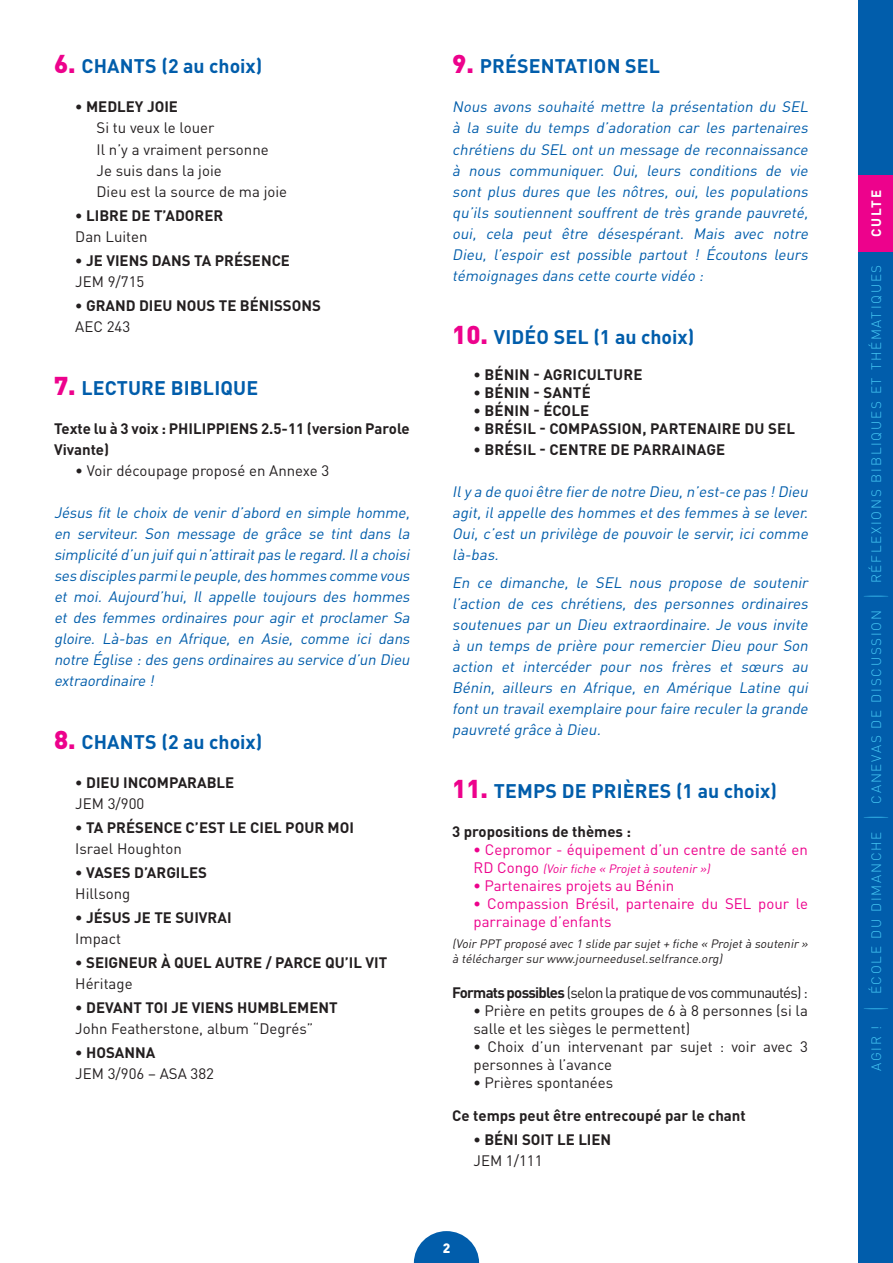
<style>
.page{position:relative;width:893px;height:1263px;background:#fff}
.page>*{position:absolute;margin:0;border:0;box-sizing:border-box;transform-origin:0 0}
.t1{font:700 19.5px "DIN Pro";letter-spacing:.01em;color:#015dab}
.t2{font:italic 15px/21px "DIN Pro";color:#015dab;text-align:justify}
.t3{font:700 15px/21px "DIN Pro";color:#231f20}
.t4{font:15px/21px "DIN Pro";color:#231f20}
.t5{font:15px/18px "DIN Pro";color:#ed028c}
.t6{font:15px "DIN Pro";letter-spacing:-.05em;color:#231f20}
.t7{font:300 13.5px "DIN Pro";letter-spacing:.13em;color:#45c8f4}
.t8{font:700 13.5px "DIN Pro";letter-spacing:.13em;color:#fff}
.t9{font:900 13.5px "DIN Pro";color:#fff}
.t10{font:italic 12px/15px "DIN Pro";color:#231f20}
.t11{font:italic 12px "DIN Pro";color:#ed028c}
.s1{font-weight:900;font-size:25.5px;color:#ed028c}
.s2{font-weight:700}
.s3{font-style:normal;font-size:15px}
</style>
<div class="page">
<div style="left:859px;top:0;width:34px;height:1263px;background:#015dab"></div>
<div style="left:859px;top:175px;width:34px;height:77px;background:#ed028c"></div>
<svg style="left:864px;top:1008px;width:24px;height:1px"></svg>
<svg style="left:864px;top:817px;width:24px;height:1px"></svg>
<hr style="left:863px;top:595px;width:25px;height:2px;background:#2aa2db;border-radius:50%">
<svg style="left:414px;top:1231px;width:65px;height:32px"></svg>
<h1 class="t1" style="left:54px;top:53px;width:210px"><span class="s1">6.</span> CHANTS (2 AU CHOIX)</h1>
<p class="t3" style="left:75px;top:96px;width:104px">• MEDLEY JOI E</p>
<p class="t4" style="left:97px;top:117px;width:192px">Si tu veux le louer<br>Il n’y a vraiment personne<br>Je suis dans la joie<br>Dieu est la source de ma joie</p>
<p class="t3" style="left:75px;top:204px;width:148px">• LIBRE DE T’ADORER</p>
<p class="t4" style="left:75px;top:225px;width:74px">Dan Luiten</p>
<p class="t3" style="left:75px;top:249px;width:216px">• JE VI ENS DANS TA PRÉSENCE</p>
<p class="t4" style="left:75px;top:270px;width:71px">JEM 9/715</p>
<p class="t3" style="left:75px;top:294px;width:247px">• GRAND DI EU NOUS TE BÉNISSONS</p>
<p class="t4" style="left:75px;top:315px;width:56px">AEC 243</p>
<h1 class="t1" style="left:54px;top:374px;width:180px"><span class="s1">7.</span> LECTURE BIBLIQUE</h1>
<p class="t3" style="left:54px;top:417px;width:357px">TEXTE LU À 3 VOIX : PHI LI PPI ENS 2.5-11 (VERSION PAROLE<br>VIVANTE)</p>
<p class="t4" style="left:75px;top:459px;width:256px">• Voir découpage proposé en Annexe 3</p>
<p class="t2" style="left:54px;top:501px;width:361px">Jésus fit le choix de venir d’abord en simple homme, en serviteur. Son message de grâce se tint dans la simplicité d’un juifquin’attiraitpas le regard.Ila choisi ses disciples parmile peuple,des hommes comme vous et moi. Aujourd’hui, Il appelle toujours des hommes et des femmes ordinaires pour agir et proclamer Sa gloire. Là-bas en Afrique, en Asie, comme ici dans notre Église :des gens ordinaires au service d’un Dieu extraordinaire !</p>
<h1 class="t1" style="left:54px;top:728px;width:210px"><span class="s1">8.</span> CHANTS (2 AU CHOIX)</h1>
<p class="t3" style="left:75px;top:771px;width:160px">• DI EU I NCOMPARABLE</p>
<p class="t4" style="left:75px;top:792px;width:71px">JEM 3/900</p>
<p class="t3" style="left:75px;top:816px;width:278px">• TA PRÉSENCE C’EST LE CI EL POUR MOI</p>
<p class="t4" style="left:75px;top:837px;width:108px">Israel Houghton</p>
<p class="t3" style="left:75px;top:861px;width:133px">• VASES D’ARGI LES</p>
<p class="t4" style="left:75px;top:882px;width:57px">Hillsong</p>
<p class="t3" style="left:75px;top:906px;width:155px">• JÉSUS JE TE SUIVRAI</p>
<p class="t4" style="left:75px;top:927px;width:47px">Impact</p>
<p class="t3" style="left:75px;top:951px;width:306px">• SEIGNEUR À QUEL AUTRE / PARCE QU’I L VIT</p>
<p class="t4" style="left:75px;top:972px;width:59px">Héritage</p>
<p class="t3" style="left:75px;top:996px;width:263px">• DEVANT TOI JE VI ENS HUMBLEMENT</p>
<p class="t4" style="left:75px;top:1017px;width:240px">John Featherstone, album “Degrés”</p>
<p class="t3" style="left:75px;top:1041px;width:82px">• H OSANNA</p>
<p class="t4" style="left:75px;top:1062px;width:140px">JEM 3/906 – ASA 382</p>
<h1 class="t1" style="left:452px;top:53px;width:78px"><span class="s1">9.</span> PRÉSEN</h1>
<h1 class="t1" style="left:555px;top:53px;width:107px">TATION SEL</h1>
<p class="t2" style="left:452px;top:96px;width:361px">Nous avons souhaité mettre la présentation du SEL à la suite du temps d’adoration car les partenaires chrétiens du SEL ont un message de reconnaissance à nous communiquer. Oui, leurs conditions de vie sont plus dures que les nôtres, oui, les populations qu’ils soutiennent souffrent de très grande pauvreté, oui, cela peut être désespérant. Mais avec notre Dieu, l’espoir est possible partout ! Écoutons leurs témoignages dans cette courte vidéo :</p>
<h1 class="t1" style="left:452px;top:323px;width:114px"><span class="s1">10.</span> VIDÉO SEL</h1>
<h1 class="t1" style="left:593px;top:323px;width:103px">(1 AU CHOIX)</h1>
<p class="t3" style="left:473px;top:363px;width:168px">• BÉNIN - AGRICULTURE</p>
<p class="t3" style="left:473px;top:381px;width:81px">• BÉNIN - SAN</p>
<p class="t3" style="left:573px;top:381px;width:19px">TÉ</p>
<p class="t3" style="left:473px;top:399px;width:89px">• BÉNIN - ÉCOLE</p>
<p class="t3" style="left:473px;top:417px;width:96px">• BRÉSIL - COMPASS</p>
<p class="t3" style="left:617px;top:417px;width:81px">ION , PARTENA</p>
<p class="t3" style="left:717px;top:417px;width:61px">IRE DU SEL</p>
<p class="t3" style="left:473px;top:438px;width:87px">• BRÉSIL - CEN</p>
<p class="t3" style="left:579px;top:438px;width:118px">TRE DE PARRAINAGE</p>
<p class="t2" style="left:452px;top:480px;width:361px">Ily a de quoiêtre fier de notre Dieu,n’est-ce pas !Dieu agit,ilappelle des hommes etdes femmes à se lever.<br>Oui, c’est un privilège de pouvoir le servir, ici comme là-bas.</p>
<p class="t2" style="left:452px;top:571px;width:361px">En ce dimanche, le SEL nous propose de soutenir l’action de ces chrétiens, des personnes ordinaires soutenues par un Dieu extraordinaire. Je vous invite à un temps de prière pour remercier Dieu pour Son action et intercéder pour nos frères et sœurs au Bénin, ailleurs en Afrique, en Amérique Latine qui fontun travailexemplaire pour faire reculer la grande pauvreté grâce à Dieu.</p>
<h1 class="t1" style="left:452px;top:778px;width:67px"><span class="s1">11.</span> TEMPS</h1>
<h1 class="t1" style="left:562px;top:778px;width:217px">DE PRIÈRES (1 AU CHOIX)</h1>
<p class="t3" style="left:452px;top:820px;width:180px">3 PROPOSITIONS DE THÈMES :</p>
<p class="t5" style="left:473px;top:840px;width:336px"><span class="s2">•</span> Cepromor - équipement d’un centre de santé en</p>
<p class="t11" style="left:473px;top:860px;width:241px"><span class="s3">R D C o n g o</span> (Voir fiche « Projetà soutenir »)</p>
<p class="t5" style="left:473px;top:876px;width:202px"><span class="s2">•</span> Partenaires projets au Bénin</p>
<p class="t5" style="left:473px;top:894px;width:336px"><span class="s2">•</span> Compassion Brésil, partenaire du SEL pour le parrainage d’enfants</p>
<p class="t10" style="left:452px;top:936px;width:360px">(Voir PPT proposé avec 1 slide par sujet+ fiche « Projetà soutenir » à télécharger sur www.journeedusel.selfrance.org)</p>
<p class="t6" style="left:452px;top:982px;width:357px"><span class="s2">FORMATS POSSIBLES</span> (selon la pratique de vos communautés) :</p>
<p class="t4" style="left:473px;top:1000px;width:336px;line-height:18px"><span class="s2">•</span> Prière en petits groupes de 6 à 8 personnes (si la salle et les sièges le permettent)</p>
<p class="t4" style="left:473px;top:1036px;width:336px;line-height:18px"><span class="s2">•</span> Choix d’un intervenant par sujet : voir avec 3 personnes à l’avance</p>
<p class="t4" style="left:473px;top:1071px;width:141px"><span class="s2">•</span> Prières spontanées</p>
<p class="t3" style="left:452px;top:1104px;width:295px">CE TEMPS PEUT ÊTRE ENTRECOUPÉ PAR LE CHANT</p>
<p class="t3" style="left:473px;top:1128px;width:139px">• BÉNI SOIT LE LIEN</p>
<p class="t4" style="left:473px;top:1149px;width:71px">JEM 1/111</p>
<p class="t9" style="left:443px;top:1239px;width:9px">2</p>
<p class="t8" style="left:867px;top:237px;width:48px;rotate:-90deg">CULTE</p>
<p class="t7" style="left:867px;top:583px;width:320px;rotate:-90deg">Réflexions bibliques et thématiques</p>
<p class="t7" style="left:867px;top:803px;width:195px;rotate:-90deg">Canevas de discussion</p>
<p class="t7" style="left:867px;top:994px;width:164px;rotate:-90deg">École du dimanche</p>
<p class="t7" style="left:867px;top:1071px;width:47px;rotate:-90deg">agir !</p>
</div>
